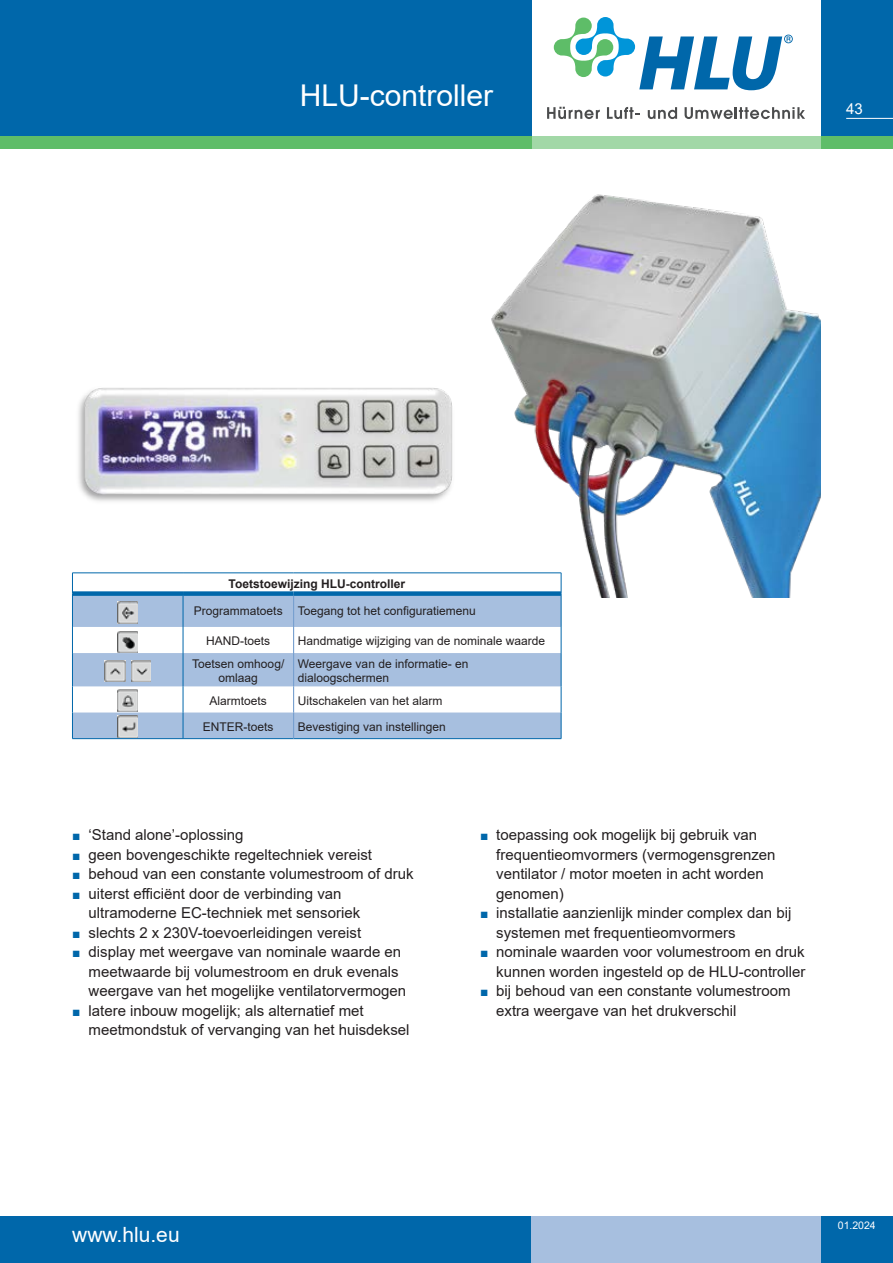
<style>
.page{position:relative;width:893px;height:1263px;background:#fff}
.page>*{position:absolute;margin:0;border:0;box-sizing:border-box;transform-origin:0 0}
.t1{font:30px "Arial";color:#fff}
.t2{font:21px "Arial";color:#fff}
.t3{font:15px/19.5px "Arial";color:#231f20}
.t4{font:15px "Arial";color:#fff}
.t5{font:12px/14.4px "Arial";color:#231f20;text-align:center}
.t6{font:700 12px "Arial";color:#231f20}
.t7{font:10.5px "Arial";color:#fff}
.s1{font-family:"European Pi Three";color:#0067aa}
</style>
<div class="page">
<div style="left:821px;top:0;width:72px;height:136px;background:#0067aa"></div>
<div style="left:0;top:0;width:531px;height:136px;background:#0067aa"></div>
<hr style="left:846px;top:118px;width:47px;height:1px;background:#fff">
<div style="left:821px;top:1216px;width:72px;height:47px;background:#0067aa"></div>
<div style="left:0;top:1216px;width:531px;height:47px;background:#0067aa"></div>
<div style="left:0;top:136px;width:531px;height:13px;background:#5ebd68"></div>
<div style="left:531px;top:136px;width:290px;height:13px;background:#a2d8a7"></div>
<div style="left:821px;top:136px;width:72px;height:13px;background:#5ebd68"></div>
<div style="left:531px;top:1216px;width:290px;height:47px;background:#a7bfdf"></div>
<img style="left:488px;top:194px;width:333px;height:403px">
<img style="left:78px;top:383px;width:418px;height:135px">
<svg style="left:547px;top:107px;width:53px;height:12px"></svg>
<svg style="left:607px;top:107px;width:33px;height:12px"></svg>
<svg style="left:648px;top:107px;width:29px;height:12px"></svg>
<svg style="left:685px;top:107px;width:120px;height:12px"></svg>
<svg style="left:554px;top:17px;width:239px;height:73px"></svg>
<svg style="left:73px;top:596px;width:488px;height:142px;fill:#a7bfdf"></svg>
<div style="left:73px;top:591px;width:110px;height:5px;background:#0067aa"></div>
<div style="left:183px;top:591px;width:111px;height:5px;background:#0067aa"></div>
<div style="left:294px;top:591px;width:267px;height:5px;background:#0067aa"></div>
<svg style="left:72px;top:574px;width:1px;height:20px"></svg>
<hr style="left:72px;top:594px;width:1px;height:33px;background:#0067aa">
<hr style="left:561px;top:594px;width:1px;height:33px;background:#0067aa">
<svg style="left:72px;top:627px;width:1px;height:26px"></svg>
<svg style="left:561px;top:627px;width:1px;height:26px"></svg>
<hr style="left:72px;top:653px;width:1px;height:33px;background:#0067aa">
<hr style="left:561px;top:653px;width:1px;height:33px;background:#0067aa">
<svg style="left:72px;top:686px;width:1px;height:52px"></svg>
<svg style="left:561px;top:686px;width:1px;height:52px"></svg>
<hr style="left:72px;top:573px;width:111px;height:1px;background:#0067aa">
<hr style="left:183px;top:573px;width:111px;height:1px;background:#0067aa">
<hr style="left:294px;top:573px;width:267px;height:1px;background:#0067aa">
<svg style="left:561px;top:573px;width:1px;height:21px"></svg>
<hr style="left:72px;top:738px;width:111px;height:1px;background:#0067aa">
<hr style="left:183px;top:738px;width:111px;height:1px;background:#0067aa">
<hr style="left:294px;top:738px;width:267px;height:1px;background:#0067aa">
<hr style="left:183px;top:596px;width:1px;height:31px;background:#0067aa">
<svg style="left:183px;top:627px;width:1px;height:26px"></svg>
<hr style="left:183px;top:653px;width:1px;height:33px;background:#0067aa">
<svg style="left:183px;top:686px;width:1px;height:52px"></svg>
<hr style="left:293px;top:596px;width:1px;height:31px;background:#77a0cf">
<svg style="left:293px;top:627px;width:1px;height:26px"></svg>
<hr style="left:293px;top:653px;width:1px;height:33px;background:#77a0cf">
<svg style="left:293px;top:686px;width:1px;height:52px"></svg>
<img style="left:118px;top:602px;width:20px;height:21px">
<img style="left:118px;top:631px;width:20px;height:22px">
<img style="left:105px;top:660px;width:20px;height:22px">
<img style="left:132px;top:660px;width:19px;height:22px">
<img style="left:118px;top:690px;width:20px;height:21px">
<img style="left:118px;top:716px;width:20px;height:21px">
<p class="t1" style="left:300px;top:75px;width:195px">HLU-controller</p>
<p class="t4" style="left:846px;top:98px;width:18px">43</p>
<p class="t6" style="left:229px;top:576px;width:178px">Toetstoewijzing HLU-controller</p>
<p class="t5" style="left:194px;top:604px;width:90px">Programmatoets</p>
<p class="t5" style="left:298px;top:604px;width:180px">Toegang tot het configuratiemenu</p>
<p class="t5" style="left:206px;top:634px;width:66px">HAND-toets</p>
<p class="t5" style="left:298px;top:634px;width:249px">Handmatige wijziging van de nominale waarde</p>
<p class="t5" style="left:192px;top:656px;width:94px">Toetsen omhoog/ omlaag</p>
<p class="t5" style="left:298px;top:656px;width:172px;text-align:left">Weergave van de informatie- en dialoogschermen</p>
<p class="t5" style="left:210px;top:693px;width:59px">Alarmtoets</p>
<p class="t5" style="left:298px;top:693px;width:146px">Uitschakelen van het alarm</p>
<p class="t5" style="left:203px;top:719px;width:72px">ENTER-toets</p>
<p class="t5" style="left:298px;top:719px;width:150px">Bevestiging van instellingen</p>
<p class="t3" style="left:72px;top:825px;width:173px"><span class="s1">J</span> ‘Stand alone’-oplossing</p>
<p class="t3" style="left:72px;top:844px;width:301px"><span class="s1">J</span> geen bovengeschikte regeltechniek vereist</p>
<p class="t3" style="left:72px;top:864px;width:343px"><span class="s1">J</span> behoud van een constante volumestroom of druk</p>
<p class="t3" style="left:89px;top:883px;width:273px;text-indent:-16px"><span class="s1">J</span> uiterst efficiënt door de verbinding van ultramoderne EC-techniek met sensoriek</p>
<p class="t3" style="left:72px;top:922px;width:290px"><span class="s1">J</span> slechts 2 x 230V-toevoerleidingen vereist</p>
<p class="t3" style="left:89px;top:942px;width:319px;text-indent:-16px"><span class="s1">J</span> display met weergave van nominale waarde en meetwaarde bij volumestroom en druk evenals weergave van het mogelijke ventilatorvermogen</p>
<p class="t3" style="left:89px;top:1000px;width:322px;text-indent:-16px"><span class="s1">J</span> latere inbouw mogelijk; als alternatief met meetmondstuk of vervanging van het huisdeksel</p>
<p class="t3" style="left:496px;top:825px;width:281px;text-indent:-16px"><span class="s1">J</span> toepassing ook mogelijk bij gebruik van frequentieomvormers (vermogensgrenzen ventilator / motor moeten in acht worden genomen)</p>
<p class="t3" style="left:496px;top:903px;width:297px;text-indent:-16px"><span class="s1">J</span> installatie aanzienlijk minder complex dan bij systemen met frequentieomvormers</p>
<p class="t3" style="left:480px;top:942px;width:327px;text-align:right"><span class="s1">J</span> nominale waarden voor volumestroom en druk kunnen worden ingesteld op de HLU-controller</p>
<p class="t3" style="left:496px;top:981px;width:296px;text-indent:-16px"><span class="s1">J</span> bij behoud van een constante volumestroom extra weergave van het drukverschil</p>
<h2 class="t2" style="left:72px;top:1220px;width:109px">www.hlu.eu</h2>
<p class="t7" style="left:838px;top:1218px;width:39px">01.2024</p>
</div>
